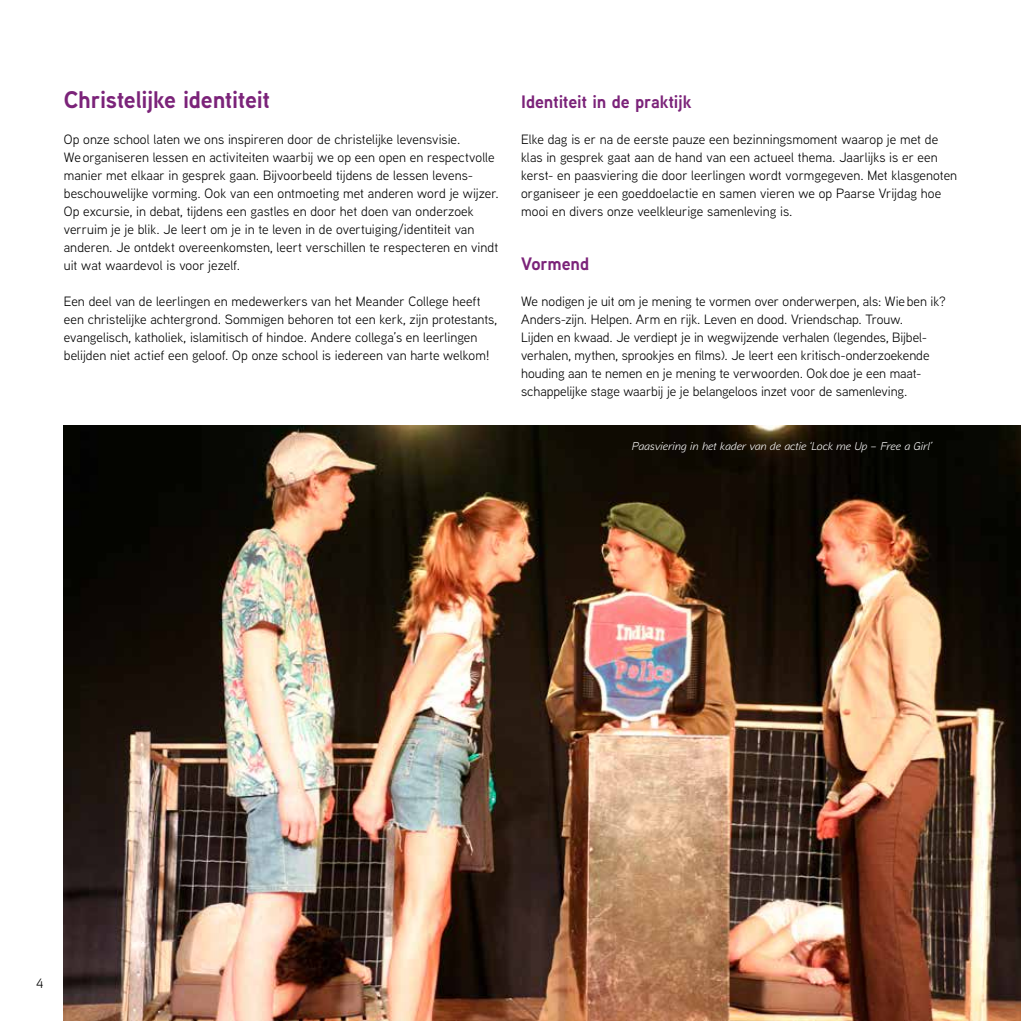
<style>
.page{position:relative;width:1021px;height:1021px;background:#fff}
.page>*{position:absolute;margin:0;border:0;box-sizing:border-box;transform-origin:0 0}
.t1{font:700 24px "Aaux Next";letter-spacing:-.01em;color:#7b2379}
.t2{font:700 18px "Aaux Next";letter-spacing:-.01em;color:#7b2379}
.t3{font:13.5px/18px "Aaux Next";color:#000}
.t4{font:italic 11.25px "Aaux Next Wide";color:#fff}
</style>
<div class="page">
<img style="left:64px;top:425px;width:956px;height:595px">
<h1 class="t1" style="left:64px;top:83px;width:208px">Christelijke identiteit</h1>
<p class="t3" style="left:64px;top:130px;width:436px">Op onze school laten we ons inspireren door de christelijke levensvisie.<br>We organiseren lessen en activiteiten waarbij we op een open en respectvolle manier met elkaar in gesprek gaan. Bijvoorbeeld tijdens de lessen levens&shy;beschouwelijke vorming. Ook van een ontmoeting met anderen word je wijzer.<br>Op excursie, in debat, tijdens een gastles en door het doen van onderzoek verruim je je blik. Je leert om je in te leven in de overtuiging/identiteit van anderen. Je ontdekt overeenkomsten, leert verschillen te respecteren en vindt uit wat waardevol is voor jezelf.</p>
<p class="t3" style="left:64px;top:292px;width:435px">Een deel van de leerlingen en medewerkers van het Meander College heeft een christelijke achtergrond. Sommigen behoren tot een kerk, zijn protestants, evangelisch, katholiek, islamitisch of hindoe. Andere collega’s en leerlingen belijden niet actief een geloof. Op onze school is iedereen van harte welkom!</p>
<h2 class="t2" style="left:521px;top:89px;width:172px">Identiteit in de praktijk</h2>
<p class="t3" style="left:521px;top:130px;width:437px">Elke dag is er na de eerste pauze een bezinningsmoment waarop je met de klas in gesprek gaat aan de hand van een actueel thema. Jaarlijks is er een kerst- en paasviering die door leerlingen wordt vormgegeven. Met klasgenoten organiseer je een goeddoelactie en samen vieren we op Paarse Vrijdag hoe mooi en divers onze veelkleurige samenleving is.</p>
<h2 class="t2" style="left:521px;top:251px;width:70px">Vormend</h2>
<p class="t3" style="left:521px;top:292px;width:426px">We nodigen je uit om je mening te vormen over onderwerpen, als: Wie ben ik?<br>Anders-zijn. Helpen. Arm en rijk. Leven en dood. Vriendschap. Trouw.<br>Lijden en kwaad. Je verdiept je in wegwijzende verhalen (legendes, Bijbel&shy;verhalen, mythen, sprookjes en films). Je leert een kritisch-onderzoekende houding aan te nemen en je mening te verwoorden. Ook doe je een maat&shy;schappelijke stage waarbij je je belangeloos inzet voor de samenleving.</p>
<p class="t4" style="left:631px;top:439px;width:301px">Paasviering in het kader van de actie ‘Lock me Up – Free a Girl’</p>
<p class="t3" style="left:36px;top:973px;width:9px">4</p>
</div>
